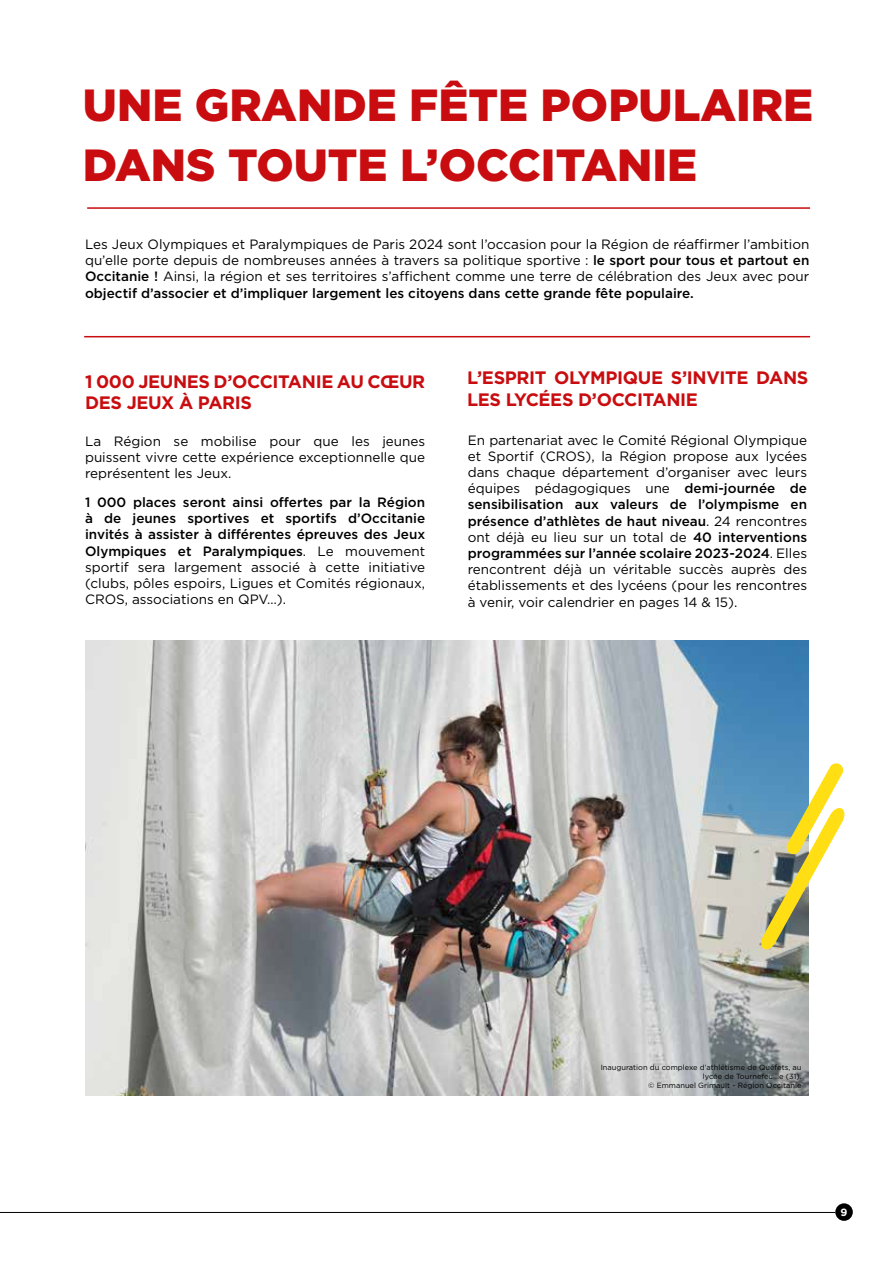
<style>
.page{position:relative;width:893px;height:1263px;background:#fff}
.page>*{position:absolute;margin:0;border:0;box-sizing:border-box;transform-origin:0 0}
.t1{font:900 45px/60px "Gotham";color:#c90c0f}
.t2{font:700 18px/21.6px "Gotham";letter-spacing:-.02em;color:#c90c0f}
.t3{font:13.5px/16.2px "Gotham";color:#000;text-align:justify}
.t4{font:500 13.5px/16.2px "Gotham";color:#000;text-align:justify}
.t5{font:700 10.5px "Gotham";color:#fff}
.t6{font:7.5px/9px "Gotham";color:#000;text-align:right}
.s1{font-weight:500}
.s2{font-weight:400}
</style>
<div class="page">
<hr style="left:87px;top:207px;width:723px;height:2px;background:#c90c0f">
<img style="left:85px;top:640px;width:723px;height:455px">
<hr style="left:84px;top:336px;width:726px;height:1px;background:#c90c0f">
<svg style="left:760px;top:762px;width:85px;height:189px"></svg>
<div style="left:835px;top:1203px;width:18px;height:18px;background:#000;border-radius:50%"></div>
<hr style="left:0;top:1212px;width:835px;height:1px;background:#000">
<h1 class="t1" style="left:83px;top:75px;width:732px">UNE GRANDE FÊTE POPULAIRE<br>DANS TOUTE L’OCCITANIE</h1>
<p class="t3" style="left:85px;top:236px;width:726px">Les Jeux Olympiques et Paralympiques de Paris 2024 sont l’occasion pour la Région de réaffirmer l’ambition qu’elle porte depuis de nombreuses années à travers sa politique sportive : <span class="s1">le sport pour tous et partout en Occitanie !</span> Ainsi, la région et ses territoires s’affichent comme une terre de célébration des Jeux avec pour <span class="s1">objectif d’associer et d’impliquer largement les citoyens dans cette grande fête populaire.</span></p>
<h2 class="t2" style="left:85px;top:370px;width:342px">1 000 JEUNES D’OCCITANIE AU CŒUR<br>DES JEUX À PARIS</h2>
<p class="t3" style="left:85px;top:432px;width:342px">La Région se mobilise pour que les jeunes puissent vivre cette expérience exceptionnelle que représentent les Jeux.</p>
<p class="t4" style="left:85px;top:494px;width:342px">1 000 places seront ainsi offertes par la Région à de jeunes sportives et sportifs d’Occitanie invités à assister à différentes épreuves des Jeux Olympiques et Paralympiques<span class="s2">. Le mouvement sportif sera largement associé à cette initiative (clubs, pôles espoirs, Ligues et Comités régionaux, CROS, associations en QPV…).</span></p>
<h2 class="t2" style="left:467px;top:367px;width:343px">L’ESPRIT OLYMPIQUE S’INVITE DANS<br>LES LYCÉES D’OCCITANIE</h2>
<p class="t3" style="left:468px;top:431px;width:341px">En partenariat avec le Comité Régional Olympique et Sportif (CROS), la Région propose aux lycées dans chaque département d’organiser avec leurs équipes pédagogiques une <span class="s1">demi-journée de sensibilisation aux valeurs de l’olympisme en présence d’athlètes de haut niveau</span>. 24 rencontres ont déjà eu lieu sur un total de <span class="s1">40 interventions programmées sur l’année scolaire 2023-2024</span>. Elles rencontrent déjà un véritable succès auprès des établissements et des lycéens (pour les rencontres à venir, voir calendrier en pages 14 &amp; 15).</p>
<p class="t6" style="left:601px;top:1063px;width:202px">Inauguration du complexe d’athlétisme de Quéfets, au lycée de Tournefeuille (31).<br>© Emmanuel Grimault - Région Occitanie</p>
<p class="t5" style="left:841px;top:1205px;width:8px">9</p>
</div>
